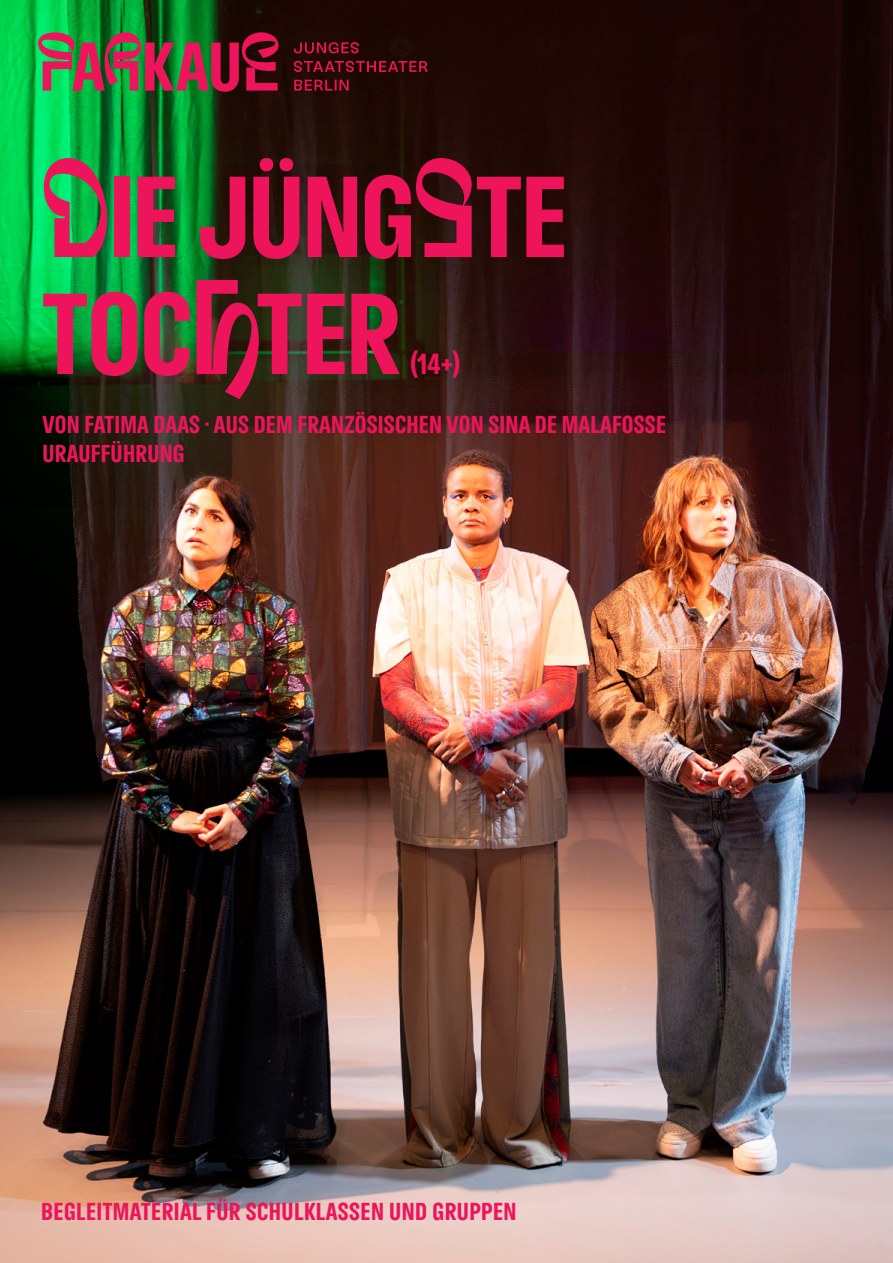
<style>
.page{position:relative;width:893px;height:1263px;background:#fff}
.page>*{position:absolute;margin:0;border:0;box-sizing:border-box;transform-origin:0 0}
.t1{font:112.5px/117px "Parkaue Langulaire";letter-spacing:-.02em;color:#ed145b}
.t2{font:28.5px "Parkaue Langulaire";color:#ed145b}
.t3{font:24px/29.2px "Parkaue Langulaire";letter-spacing:.01em;color:#ed145b}
</style>
<div class="page">
<img style="left:0;top:0;width:893px;height:1263px">
<svg style="left:38px;top:32px;width:240px;height:60px;background:#724941"></svg>
<svg style="left:294px;top:80px;width:55px;height:11px"></svg>
<svg style="left:294px;top:61px;width:134px;height:11px"></svg>
<svg style="left:294px;top:42px;width:65px;height:11px"></svg>
<h1 class="t1" style="left:43px;top:158px;width:526px">DIE JÜNGSTE<br>TOCHTER</h1>
<p class="t2" style="left:410px;top:346px;width:51px">(14+)</p>
<p class="t3" style="left:43px;top:409px;width:623px">VON FATIMA DAAS · AUS DEM FRANZÖSISCHEN VON SINA DE MALAFOSSE<br>URAUFFÜHRUNG</p>
<p class="t3" style="left:41px;top:1197px;width:464px">BEG LEITMATERIAL FÜR SCHULKLASSEN UND GRUPPEN</p>
</div>
